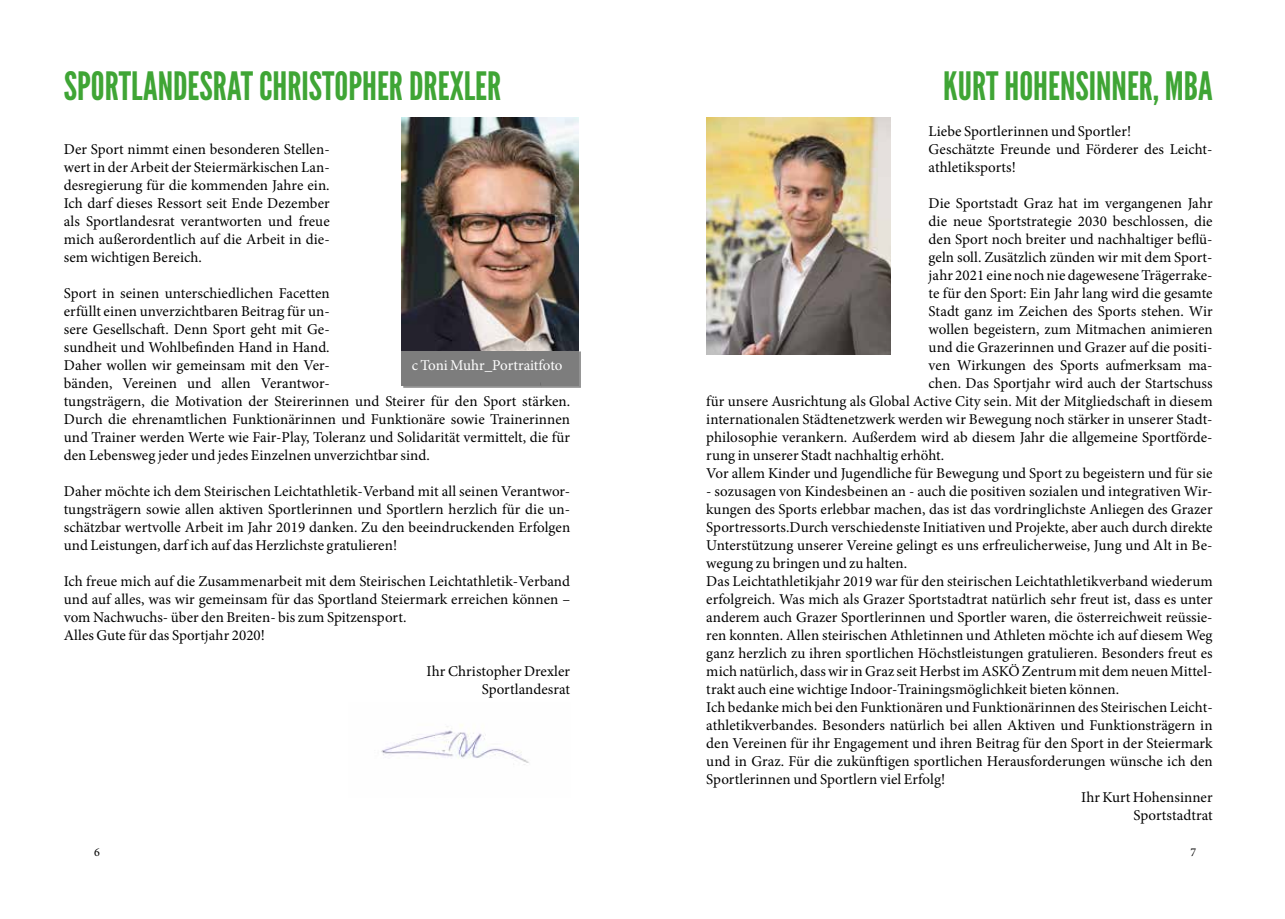
<style>
.page{position:relative;width:1285px;height:919px;background:#fff}
.page>*{position:absolute;margin:0;border:0;box-sizing:border-box;transform-origin:0 0}
.t1{font:39px "League Gothic";color:#3fa535}
.t2{font:15px/18px "Minion Pro";letter-spacing:.005em;color:#000}
.t3{font:15px "Minion Pro";letter-spacing:-.01em;color:#fff}
.t4{font:12px "Minion Pro";color:#000}
</style>
<div class="page">
<div style="left:402px;top:351px;width:178px;height:36px;background:#7d7d7d"></div>
<div style="left:401px;top:350px;width:177px;height:35px;background:#7d7d7d"></div>
<img style="left:401px;top:118px;width:177px;height:232px">
<img style="left:706px;top:118px;width:184px;height:236px">
<img style="left:381px;top:724px;width:148px;height:41px">
<h1 class="t1" style="left:64px;top:63px;width:439px">SPORTLANDESRAT CHRISTOPHER DREXLER</h1>
<p class="t2" style="left:64px;top:140px;width:267px;text-align:justify">Der Sport nimmt einen besonderen Stellen&shy;wert in der Arbeit der Steiermärkischen Lan&shy;desregierung für die kommenden Jahre ein.<br>Ich darf dieses Ressort seit Ende Dezember als Sportlandesrat verantworten und freue mich außerordentlich auf die Arbeit in die&shy;sem wichtigen Bereich.</p>
<p class="t2" style="left:64px;top:284px;width:508px">Sport in seinen unterschiedlichen Facetten<br>erfüllt einen unverzichtbaren Beitrag für un-<br>sere Gesellschaft. Denn Sport geht mit Ge-<br>sundheit und Wohlbefinden Hand in Hand.<br>Daher wollen wir gemeinsam mit den Ver-<br>bänden, Vereinen und allen Verantwor-<br>tungsträgern, die Motivation der Steirerinnen und Steirer für den Sport stärken.<br>Durch die ehrenamtlichen Funktionärinnen und Funktionäre sowie Trainerinnen und Trainer werden Werte wie Fair-Play, Toleranz und Solidarität vermittelt, die für den Lebensweg jeder und jedes Einzelnen unverzichtbar sind.</p>
<p class="t2" style="left:64px;top:482px;width:508px;text-align:justify">Daher möchte ich dem Steirischen Leichtathletik-Verband mit all seinen Verantwor&shy;tungsträgern sowie allen aktiven Sportlerinnen und Sportlern herzlich für die un&shy;schätzbar wertvolle Arbeit im Jahr 2019 danken. Zu den beeindruckenden Erfolgen und Leistungen, darf ich auf das Herzlichste gratulieren!</p>
<p class="t2" style="left:64px;top:572px;width:507px">Ich freue mich auf die Zusammenarbeit mit dem Steirischen Leichtathletik-Verband und auf alles, was wir gemeinsam für das Sportland Steiermark erreichen können – vom Nachwuchs- über den Breiten- bis zum Spitzensport.<br>Alles Gute für das Sportjahr 2020!</p>
<p class="t2" style="left:426px;top:662px;width:145px;text-align:right">Ihr Christopher Drexler<br>Sportlandesrat</p>
<p class="t3" style="left:411px;top:355px;width:152px">c Toni Muhr_Portraitfoto</p>
<h1 class="t1" style="left:943px;top:63px;width:271px">KURT HOHENSINNER, MBA</h1>
<p class="t2" style="left:928px;top:122px;width:285px">Liebe Sportlerinnen und Sportler!<br>Geschätzte Freunde und Förderer des Leicht&shy;athletiksports!</p>
<p class="t2" style="left:928px;top:194px;width:285px">Die Sportstadt Graz hat im vergangenen Jahr</p>
<p class="t2" style="left:928px;top:212px;width:285px">die neue Sportstrategie 2030 beschlossen, die</p>
<p class="t2" style="left:928px;top:230px;width:285px">den Sport noch breiter und nachhaltiger beflü-</p>
<p class="t2" style="left:928px;top:248px;width:285px">geln soll. Zusätzlich zünden wir mit dem Sport-</p>
<p class="t2" style="left:928px;top:266px;width:285px">jahr 2021 eine noch nie dagewesene Trägerrake-</p>
<p class="t2" style="left:928px;top:284px;width:285px">te für den Sport: Ein Jahr lang wird die gesamte</p>
<p class="t2" style="left:928px;top:302px;width:285px">Stadt ganz im Zeichen des Sports stehen. Wir</p>
<p class="t2" style="left:928px;top:320px;width:285px">wollen begeistern, zum Mitmachen animieren</p>
<p class="t2" style="left:928px;top:338px;width:285px">und die Grazerinnen und Grazer auf die positi-</p>
<p class="t2" style="left:928px;top:356px;width:285px">ven Wirkungen des Sports aufmerksam ma-</p>
<p class="t2" style="left:928px;top:374px;width:285px">chen. Das Sportjahr wird auch der Startschuss</p>
<p class="t2" style="left:706px;top:392px;width:507px">für unsere Ausrichtung als Global Active City sein. Mit der Mitgliedschaft in diesem</p>
<p class="t2" style="left:706px;top:410px;width:507px">internationalen Städtenetzwerk werden wir Bewegung noch stärker in unserer Stadt-</p>
<p class="t2" style="left:706px;top:428px;width:507px">philosophie verankern. Außerdem wird ab diesem Jahr die allgemeine Sportförde-</p>
<p class="t2" style="left:706px;top:446px;width:239px">rung in unserer Stadt nachhaltig erhöht.</p>
<p class="t2" style="left:706px;top:464px;width:507px">Vor allem Kinder und Jugendliche für Bewegung und Sport zu begeistern und für sie</p>
<p class="t2" style="left:706px;top:482px;width:507px">- sozusagen von Kindesbeinen an - auch die positiven sozialen und integrativen Wir-</p>
<p class="t2" style="left:706px;top:500px;width:508px">kungen des Sports erlebbar machen, das ist das vordringlichste Anliegen des Grazer</p>
<p class="t2" style="left:706px;top:518px;width:508px">Sportressorts.Durch verschiedenste Initiativen und Projekte, aber auch durch direkte</p>
<p class="t2" style="left:706px;top:536px;width:507px">Unterstützung unserer Vereine gelingt es uns erfreulicherweise, Jung und Alt in Be-</p>
<p class="t2" style="left:706px;top:554px;width:202px">wegung zu bringen und zu halten.</p>
<p class="t2" style="left:706px;top:572px;width:508px">Das Leichtathletikjahr 2019 war für den steirischen Leichtathletikverband wiederum</p>
<p class="t2" style="left:706px;top:590px;width:508px">erfolgreich. Was mich als Grazer Sportstadtrat natürlich sehr freut ist, dass es unter</p>
<p class="t2" style="left:706px;top:608px;width:507px">anderem auch Grazer Sportlerinnen und Sportler waren, die österreichweit reüssie-</p>
<p class="t2" style="left:706px;top:626px;width:508px">ren konnten. Allen steirischen Athletinnen und Athleten möchte ich auf diesem Weg</p>
<p class="t2" style="left:706px;top:644px;width:508px">ganz herzlich zu ihren sportlichen Höchstleistungen gratulieren. Besonders freut es</p>
<p class="t2" style="left:706px;top:662px;width:507px">mich natürlich, dass wir in Graz seit Herbst im ASKÖ Zentrum mit dem neuen Mittel-</p>
<p class="t2" style="left:706px;top:680px;width:414px">trakt auch eine wichtige Indoor-Trainingsmöglichkeit bieten können.</p>
<p class="t2" style="left:706px;top:698px;width:508px">Ich bedanke mich bei den Funktionären und Funktionärinnen des Steirischen Leicht-</p>
<p class="t2" style="left:706px;top:716px;width:507px">athletikverbandes. Besonders natürlich bei allen Aktiven und Funktionsträgern in</p>
<p class="t2" style="left:706px;top:734px;width:507px">den Vereinen für ihr Engagement und ihren Beitrag für den Sport in der Steiermark</p>
<p class="t2" style="left:706px;top:752px;width:508px">und in Graz. Für die zukünftigen sportlichen Herausforderungen wünsche ich den</p>
<p class="t2" style="left:706px;top:770px;width:240px">Sportlerinnen und Sportlern viel Erfolg!</p>
<p class="t2" style="left:1080px;top:788px;width:133px">Ihr Kurt Hohensinner</p>
<p class="t2" style="left:1133px;top:806px;width:81px">Sportstadtrat</p>
<p class="t4" style="left:94px;top:844px;width:7px">6</p>
<p class="t4" style="left:1190px;top:844px;width:7px">7</p>
</div>
